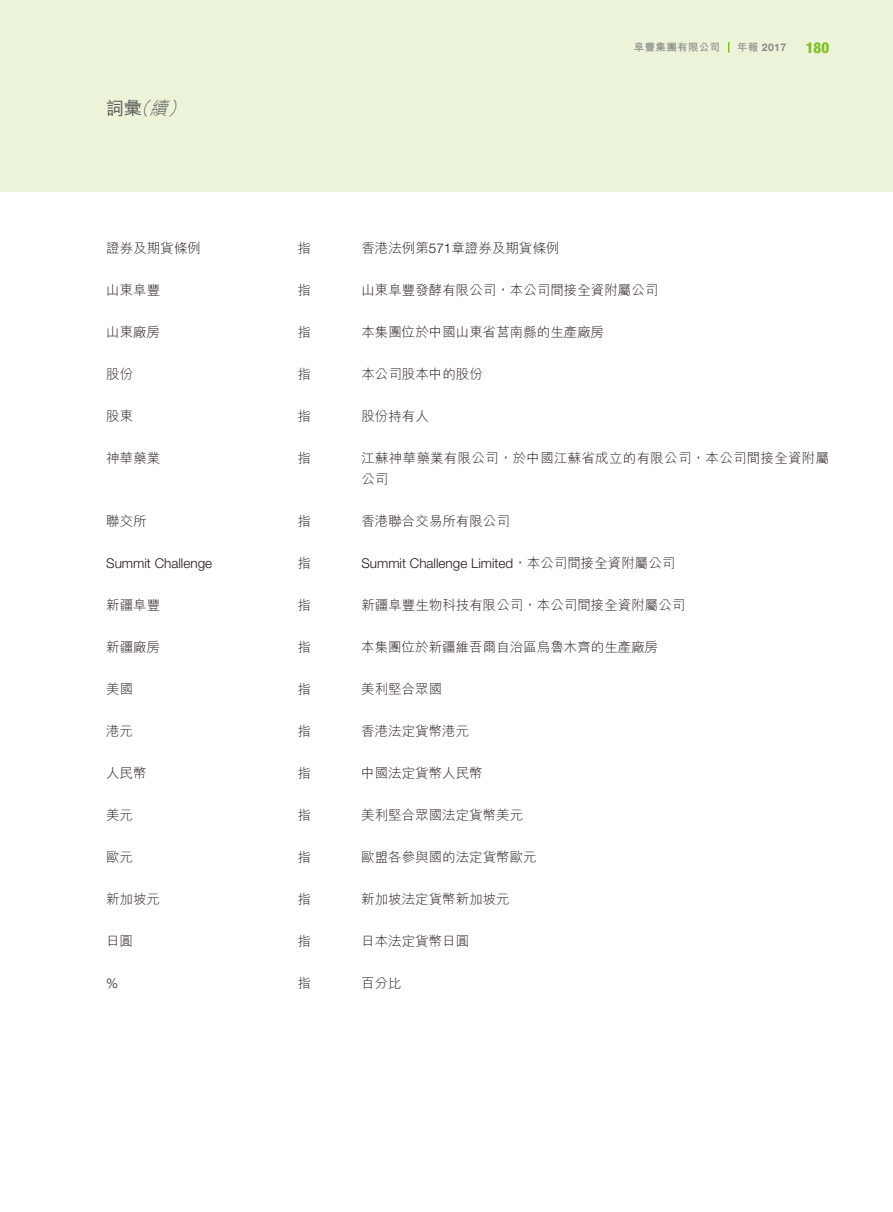
<style>
.page{position:relative;width:893px;height:1212px;background:#fff}
.page>*{position:absolute;margin:0;border:0;box-sizing:border-box;transform-origin:0 0}
.t1{font:500 18px "M Hei HK";color:#595857}
.t2{font:italic 300 18px "M Hei HK";color:#595857}
.t3{font:800 condensed 15px "Helvetica Neue LT Std";color:#82be26}
.t4{font:300 13.5px "M Hei HK";color:#231916}
.t5{font:300 13.5px "Helvetica Neue LT Std";color:#231916}
.t6{font:300 13.5px "M Hei HK";letter-spacing:.02em;color:#231916}
.t7{font:700 10.5px "M Hei HK";letter-spacing:.03em;color:#898989}
.t8{font:700 10.5px "Helvetica Neue LT Std";color:#898989}
.s1{font-family:"M Hei HK"}
.s2{font-weight:300;font-style:italic}
.s3{font-family:"Helvetica Neue LT Std"}
</style>
<div class="page">
<div style="left:0;top:0;width:893px;height:192px;background:#ebf3d9"></div>
<p class="t7" style="left:634px;top:40px;width:88px">阜豐集團有限公司</p>
<p class="t8" style="left:737px;top:41px;width:51px"><span class="s1">年報</span> 2017</p>
<p class="t3" style="left:806px;top:38px;width:25px">180</p>
<h1 class="t1" style="left:106px;top:95px;width:67px">詞彙<span class="s2">續</span></h1>
<h1 class="t2" style="left:131px;top:99px;width:24px">（</h1>
<h1 class="t2" style="left:167px;top:99px;width:24px">(</h1>
<p class="t4" style="left:106px;top:241px;width:96px">證券及期貨條例</p>
<p class="t4" style="left:298px;top:241px;width:15px">指</p>
<p class="t4" style="left:361px;top:241px;width:200px">香港法例第<span class="s3">571</span>章證券及期貨條例</p>
<p class="t4" style="left:106px;top:283px;width:55px">山東阜豐</p>
<p class="t4" style="left:298px;top:283px;width:15px">指</p>
<p class="t4" style="left:361px;top:283px;width:298px">山東阜豐發酵有限公司，本公司間接全資附屬公司</p>
<p class="t4" style="left:106px;top:325px;width:55px">山東廠房</p>
<p class="t4" style="left:298px;top:325px;width:15px">指</p>
<p class="t4" style="left:361px;top:325px;width:244px">本集團位於中國山東省莒南縣的生產廠房</p>
<p class="t4" style="left:106px;top:367px;width:28px">股份</p>
<p class="t4" style="left:298px;top:367px;width:15px">指</p>
<p class="t4" style="left:361px;top:367px;width:123px">本公司股本中的股份</p>
<p class="t4" style="left:106px;top:409px;width:28px">股東</p>
<p class="t4" style="left:298px;top:409px;width:15px">指</p>
<p class="t4" style="left:361px;top:409px;width:69px">股份持有人</p>
<p class="t4" style="left:106px;top:451px;width:55px">神華藥業</p>
<p class="t4" style="left:298px;top:451px;width:15px">指</p>
<p class="t6" style="left:361px;top:451px;width:469px">江蘇神華藥業有限公司，於中國江蘇省成立的有限公司，本公司間接全資附屬</p>
<p class="t4" style="left:106px;top:514px;width:42px">聯交所</p>
<p class="t4" style="left:298px;top:514px;width:15px">指</p>
<p class="t4" style="left:361px;top:472px;width:29px">公司</p>
<p class="t4" style="left:361px;top:514px;width:150px">香港聯合交易所有限公司</p>
<p class="t5" style="left:106px;top:555px;width:108px">Summit Challenge</p>
<p class="t4" style="left:298px;top:556px;width:15px">指</p>
<p class="t5" style="left:361px;top:555px;width:316px">Summit Challenge Limited<span class="s1">，本公司間接全資附屬公司</span></p>
<p class="t4" style="left:106px;top:598px;width:55px">新疆阜豐</p>
<p class="t4" style="left:298px;top:598px;width:15px">指</p>
<p class="t4" style="left:361px;top:598px;width:325px">新疆阜豐生物科技有限公司，本公司間接全資附屬公司</p>
<p class="t4" style="left:106px;top:640px;width:55px">新疆廠房</p>
<p class="t4" style="left:298px;top:640px;width:15px">指</p>
<p class="t4" style="left:361px;top:640px;width:298px">本集團位於新疆維吾爾自治區烏魯木齊的生產廠房</p>
<p class="t4" style="left:106px;top:682px;width:28px">美國</p>
<p class="t4" style="left:297px;top:682px;width:15px">指</p>
<p class="t4" style="left:361px;top:682px;width:82px">美利堅合眾國</p>
<p class="t4" style="left:106px;top:724px;width:28px">港元</p>
<p class="t4" style="left:297px;top:724px;width:15px">指</p>
<p class="t4" style="left:361px;top:724px;width:109px">香港法定貨幣港元</p>
<p class="t4" style="left:106px;top:766px;width:42px">人民幣</p>
<p class="t4" style="left:297px;top:766px;width:15px">指</p>
<p class="t4" style="left:361px;top:766px;width:123px">中國法定貨幣人民幣</p>
<p class="t4" style="left:106px;top:808px;width:28px">美元</p>
<p class="t4" style="left:297px;top:808px;width:15px">指</p>
<p class="t4" style="left:361px;top:808px;width:163px">美利堅合眾國法定貨幣美元</p>
<p class="t4" style="left:106px;top:850px;width:28px">歐元</p>
<p class="t4" style="left:297px;top:850px;width:15px">指</p>
<p class="t4" style="left:361px;top:850px;width:177px">歐盟各參與國的法定貨幣歐元</p>
<p class="t4" style="left:106px;top:892px;width:55px">新加坡元</p>
<p class="t4" style="left:297px;top:892px;width:15px">指</p>
<p class="t4" style="left:361px;top:892px;width:150px">新加坡法定貨幣新加坡元</p>
<p class="t4" style="left:106px;top:934px;width:28px">日圓</p>
<p class="t4" style="left:297px;top:934px;width:15px">指</p>
<p class="t4" style="left:361px;top:934px;width:109px">日本法定貨幣日圓</p>
<p class="t5" style="left:106px;top:975px;width:14px">%</p>
<p class="t4" style="left:297px;top:976px;width:15px">指</p>
<p class="t4" style="left:361px;top:976px;width:42px">百分比</p>
</div>
